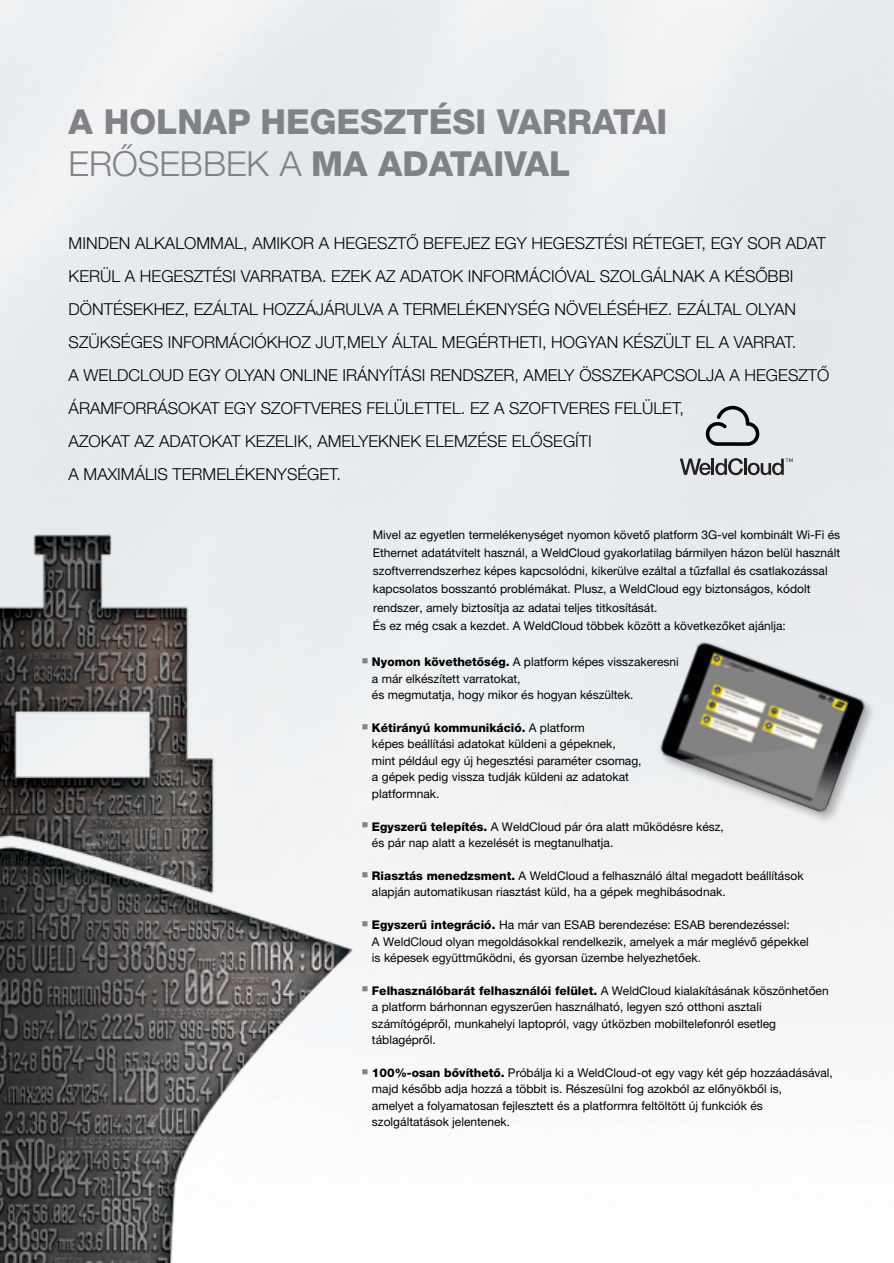
<style>
.page{position:relative;width:894px;height:1263px;background:#fff}
.page>*{position:absolute;margin:0;border:0;box-sizing:border-box;transform-origin:0 0}
.t1{font:800 34.5px/42px "Helvetica Neue LT Pro";color:#808285}
.t2{font:300 16.5px/33px "Helvetica Neue LT Pro";color:#000}
.t3{font:12px/16.5px "Helvetica Neue LT Pro";color:#000}
.s1{font-weight:300}
.s2{font-weight:800}
</style>
<div class="page">
<img style="left:625px;top:598px;width:268px;height:245px">
<img style="left:0;top:528px;width:361px;height:735px">
<svg style="left:705px;top:406px;width:54px;height:40px"></svg>
<svg style="left:679px;top:458px;width:113px;height:17px"></svg>
<h1 class="t1" style="left:69px;top:101px;width:600px">A holnap hegesztési varratai<br><span class="s1">ERŐSEBBEK A</span> ma adataival</h1>
<p class="t2" style="left:69px;top:227px;width:761px">MINDEN ALKALOMMAL, AMIKOR A HEGESZTŐ BEFEJEZ EGY HEGESZTÉSI RÉTEGET, EGY SOR ADAT KERÜL A HEGESZTÉSI VARRATBA. EZEK AZ ADATOK INFORMÁCIÓVAL SZOLGÁLNAK A KÉSŐBBI DÖNTÉSEKHEZ, EZÁLTAL HOZZÁJÁRULVA A TERMELÉKENYSÉG NÖVELÉSÉHEZ. EZÁLTAL OLYAN SZÜKSÉGES INFORMÁCIÓKHOZ JUT,MELY ÁLTAL MEGÉRTHETI, HOGYAN KÉSZÜLT EL A VARRAT.<br>A WELDCLOUD EGY OLYAN ONLINE IRÁNYÍTÁSI RENDSZER, AMELY ÖSSZEKAPCSOLJA A HEGESZTŐ ÁRAMFORRÁSOKAT EGY SZOFTVERES FELÜLETTEL. EZ A SZOFTVERES FELÜLET,<br>AZOKAT AZ ADATOKAT KEZELIK, AMELYEKNEK ELEMZÉSE ELŐSEGÍTI<br>A MAXIMÁLIS TERMELÉKENYSÉGET.</p>
<p class="t3" style="left:372px;top:526px;width:468px;line-height:18px">Mivel az egyetlen termelékenységet nyomon követő platform 3G-vel kombinált Wi-Fi és Ethernet adatátvitelt használ, a WeldCloud gyakorlatilag bármilyen házon belül használt szoftverrendszerhez képes kapcsolódni, kikerülve ezáltal a tűzfallal és csatlakozással kapcsolatos bosszantó problémákat. Plusz, a WeldCloud egy biztonságos, kódolt rendszer, amely biztosítja az adatai teljes titkosítását.<br>És ez még csak a kezdet. A WeldCloud többek között a következőket ajánlja:</p>
<p class="t3" style="left:372px;top:653px;width:308px;text-indent:-10px"><sup>■</sup> <span class="s2">Nyomon követhetőség.</span> A platform képes visszakeresni a már elkészített varratokat,<br>és megmutatja, hogy mikor és hogyan készültek.</p>
<p class="t3" style="left:372px;top:719px;width:271px;text-indent:-10px"><sup>■</sup> <span class="s2">Kétirányú kommunikáció.</span> A platform<br>képes beállítási adatokat küldeni a gépeknek, mint például egy új hegesztési paraméter csomag, a gépek pedig vissza tudják küldeni az adatokat platformnak.</p>
<p class="t3" style="left:372px;top:818px;width:353px;text-indent:-10px"><sup>■</sup> <span class="s2">Egyszerű telepítés.</span> A WeldCloud pár óra alatt működésre kész, és pár nap alatt a kezelését is megtanulhatja.</p>
<p class="t3" style="left:372px;top:867px;width:433px;text-indent:-10px"><sup>■</sup> <span class="s2">Riasztás menedzsment.</span> A WeldCloud a felhasználó által megadott beállítások alapján automatikusan riasztást küld, ha a gépek meghibásodnak.</p>
<p class="t3" style="left:372px;top:916px;width:438px;text-indent:-10px"><sup>■</sup> <span class="s2">Egyszerű integráció.</span> Ha már van ESAB berendezése: ESAB berendezéssel:<br>A WeldCloud olyan megoldásokkal rendelkezik, amelyek a már meglévő gépekkel is képesek együttműködni, és gyorsan üzembe helyezhetőek.</p>
<p class="t3" style="left:372px;top:982px;width:458px;text-indent:-10px"><sup>■</sup> <span class="s2">Felhasználóbarát felhasználói felület.</span> A WeldCloud kialakításának köszönhetően a platform bárhonnan egyszerűen használható, legyen szó otthoni asztali számítógépről, munkahelyi laptopról, vagy útközben mobiltelefonról esetleg táblagépről.</p>
<p class="t3" style="left:372px;top:1064px;width:462px;text-indent:-10px"><sup>■</sup> <span class="s2">100%-osan bővíthető.</span> Próbálja ki a WeldCloud-ot egy vagy két gép hozzáadásával, majd később adja hozzá a többit is. Részesülni fog azokból az előnyökből is,<br>amelyet a folyamatosan fejlesztett és a platformra feltöltött új funkciók és szolgáltatások jelentenek.</p>
</div>
